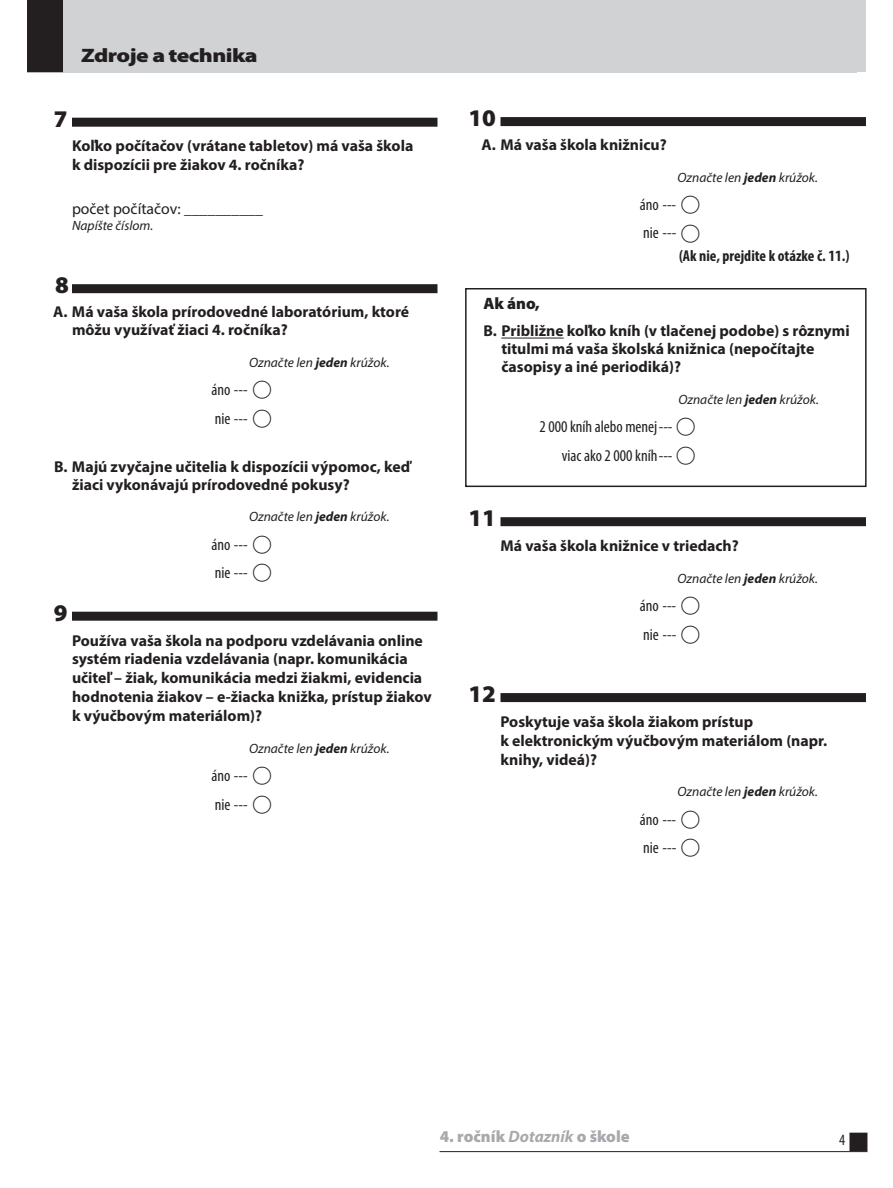
<style>
.page{position:relative;width:893px;height:1188px;background:#fff}
.page>*{position:absolute;margin:0;border:0;box-sizing:border-box;transform-origin:0 0}
.t1{font:900 24px "Myriad Pro";color:#231f20}
.t2{font:900 19.5px "Myriad Pro";letter-spacing:-.025em;color:#231f20;scale:1.2 1}
.t3{font:condensed 16.5px/28.5px "Myriad Pro";color:#231f20}
.t4{font:900 16.5px "Myriad Pro";color:#a8a9ad}
.t5{font:900 16.5px "Myriad Pro";color:#231f20}
.t6{font:700 15.75px/18.9px "Myriad Pro";color:#231f20}
.t7{font:700 condensed 15.75px "Myriad Pro";color:#231f20}
.t8{font:15.75px "Myriad Pro";color:#231f20}
.t9{font:condensed 15.75px "Myriad Pro";color:#231f20}
.t10{font:italic 13.5px "Myriad Pro";color:#231f20}
.s1{font-weight:700}
.s2{font-family:"TIMSS options";font-stretch:normal;font-size:22.5px}
.s3{font-style:italic}
.s4{font-weight:700;font-style:italic}
</style>
<div class="page">
<div style="left:850px;top:1133px;width:17px;height:17px;background:#231f20"></div>
<div style="left:849px;top:1133px;width:18px;height:18px;border:2px solid #231f20"></div>
<hr style="left:440px;top:1151px;width:427px;height:1px;background:#231f20">
<div style="left:465px;top:0;width:401px;height:72px;background:#d1d2d4"></div>
<div style="left:500px;top:117px;width:366px;height:9px;background:#231f20"></div>
<div style="left:465px;top:288px;width:402px;height:199px;border:2px solid #231f20"></div>
<hr style="left:501px;top:338px;width:63px;height:1px;background:#231f20">
<div style="left:27px;top:0;width:829px;height:73px;background:#d1d2d4"></div>
<div style="left:27px;top:0;width:36px;height:72px;background:#231f20"></div>
<div style="left:72px;top:118px;width:365px;height:9px;background:#231f20"></div>
<div style="left:72px;top:284px;width:365px;height:9px;background:#231f20"></div>
<div style="left:500px;top:693px;width:366px;height:9px;background:#231f20"></div>
<div style="left:72px;top:612px;width:365px;height:9px;background:#231f20"></div>
<div style="left:500px;top:517px;width:366px;height:9px;background:#231f20"></div>
<p class="t2" style="left:81px;top:45px;width:149px">Zdroje a technika</p>
<h1 class="t1" style="left:54px;top:105px;width:15px">7</h1>
<p class="t6" style="left:72px;top:136px;width:343px">Koľko počítačov (vrátane tabletov) má vaša škola k dispozícii pre žiakov 4. ročníka?</p>
<p class="t8" style="left:72px;top:199px;width:192px">počet počítačov: __________</p>
<p class="t10" style="left:72px;top:217px;width:83px">Napíšte číslom.</p>
<h1 class="t1" style="left:55px;top:271px;width:15px">8</h1>
<p class="t6" style="left:72px;top:302px;width:339px;line-height:18px;text-indent:-19px">A. Má vaša škola prírodovedné laboratórium, ktoré môžu využívať žiaci 4. ročníka?</p>
<p class="t10" style="left:249px;top:354px;width:142px">Označte len <span class="s1">jeden</span> krúžok.</p>
<p class="t3" style="left:211px;top:375px;width:62px">áno --- <span class="s2">A </span>nie --- <span class="s2">A</span></p>
<p class="t6" style="left:72px;top:457px;width:340px;line-height:18px;text-indent:-18px">B. Majú zvyčajne učitelia k dispozícii výpomoc, keď žiaci vykonávajú prírodovedné pokusy?</p>
<p class="t10" style="left:249px;top:508px;width:142px">Označte len <span class="s1">jeden</span> krúžok.</p>
<p class="t3" style="left:211px;top:530px;width:62px">áno --- <span class="s2">A </span>nie --- <span class="s2">A</span></p>
<h1 class="t1" style="left:54px;top:599px;width:15px">9</h1>
<p class="t6" style="left:72px;top:630px;width:361px">Používa vaša škola na podporu vzdelávania online systém riadenia vzdelávania (napr. komunikácia učiteľ – žiak, komunikácia medzi žiakmi, evidencia hodnotenia žiakov – e-žiacka knižka, prístup žiakov k výučbovým materiálom)?</p>
<p class="t10" style="left:249px;top:740px;width:142px">Označte len <span class="s1">jeden</span> krúžok.</p>
<p class="t3" style="left:211px;top:761px;width:62px">áno --- <span class="s2">A </span>nie --- <span class="s2">A</span></p>
<h1 class="t1" style="left:468px;top:104px;width:29px">10</h1>
<p class="t6" style="left:482px;top:135px;width:187px">A. Má vaša škola knižnicu?</p>
<p class="t10" style="left:677px;top:169px;width:142px">Označte len <span class="s1">jeden</span> krúžok.</p>
<p class="t3" style="left:640px;top:190px;width:62px">áno --- <span class="s2">A </span>nie --- <span class="s2">A</span></p>
<p class="t7" style="left:679px;top:246px;width:172px">(Ak nie, prejdite k otázke č. 11.)</p>
<p class="t5" style="left:483px;top:295px;width:58px">Ak áno,</p>
<p class="t6" style="left:501px;top:322px;width:350px;line-height:18px;text-indent:-18px">B. Približne koľko kníh (v tlačenej podobe) s rôznymi titulmi má vaša školská knižnica (nepočítajte časopisy a iné periodiká)?</p>
<p class="t10" style="left:678px;top:391px;width:142px">Označte len <span class="s1">jeden</span> krúžok.</p>
<p class="t3" style="left:539px;top:413px;width:158px;text-align:right">2 000 kníh alebo menej --- <span class="s2">A </span>viac ako 2 000 kníh --- <span class="s2">A</span></p>
<h1 class="t1" style="left:468px;top:504px;width:29px">11</h1>
<p class="t6" style="left:500px;top:536px;width:240px">Má vaša škola knižnice v triedach?</p>
<p class="t10" style="left:677px;top:570px;width:142px">Označte len <span class="s1">jeden</span> krúžok.</p>
<p class="t3" style="left:640px;top:591px;width:62px">áno --- <span class="s2">A </span>nie --- <span class="s2">A</span></p>
<h1 class="t1" style="left:468px;top:680px;width:29px">12</h1>
<p class="t6" style="left:500px;top:712px;width:328px">Poskytuje vaša škola žiakom prístup<br>k elektronickým výučbovým materiálom (napr. knihy, videá)?</p>
<p class="t10" style="left:677px;top:783px;width:142px">Označte len <span class="s1">jeden</span> krúžok.</p>
<p class="t3" style="left:640px;top:805px;width:62px">áno --- <span class="s2">A </span>nie --- <span class="s2">A</span></p>
<p class="t4" style="left:389px;top:1127px;width:194px">4. ročník <span class="s3">Dotazník</span> o škole</p>
<p class="t9" style="left:839px;top:1130px;width:8px">43</p>
<p class="t4" style="left:440px;top:1127px;width:191px">4. ročník <span class="s4">Dotazník</span> o škole</p>
</div>
